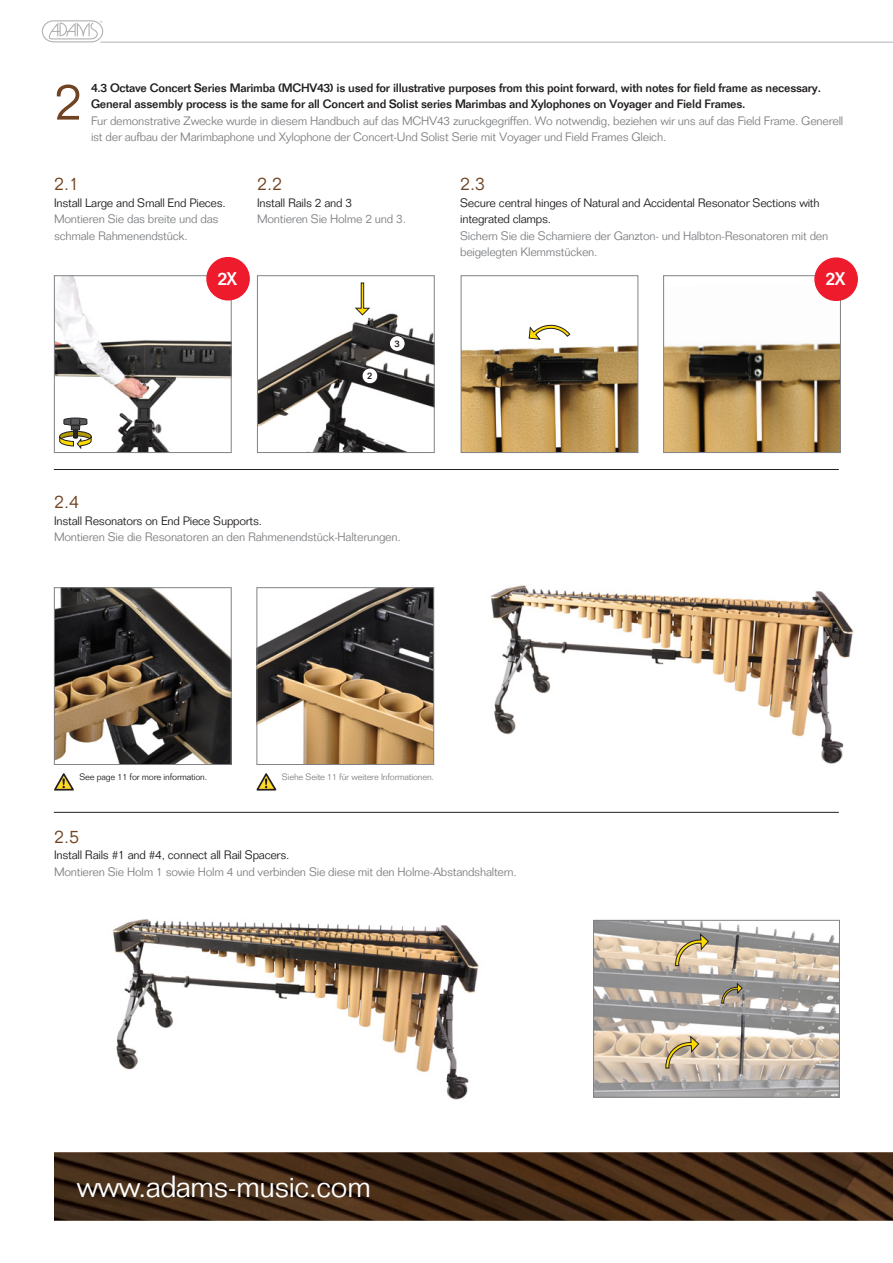
<style>
.page{position:relative;width:893px;height:1263px;background:#fff}
.page>*{position:absolute;margin:0;border:0;box-sizing:border-box;transform-origin:0 0}
.t1{font:300 51px "Folio Std";color:#704422}
.t2{font:300 30px "Folio Std";letter-spacing:-.02em;color:#fff}
.t3{font:300 18px "Folio Std";color:#704422}
.t4{font:500 18px "Folio Std";color:#fff}
.t5{font:300 12px/16.5px "Folio Std";letter-spacing:-.02em;color:#808285}
.t6{font:500 12px/16.5px "Folio Std";letter-spacing:-.02em;color:#231f20}
.t7{font:300 12px/16.5px "Folio Std";letter-spacing:-.02em;color:#231f20}
.t8{font:500 9.45px "Folio Std";color:#231f20}
.t9{font:300 9px "Folio Std";letter-spacing:-.02em;color:#808285}
.t10{font:300 9px "Folio Std";letter-spacing:-.02em;color:#231f20}
</style>
<div class="page">
<hr style="left:100px;top:42px;width:793px;height:1px;background:#b2b3b7">
<svg style="left:42px;top:20px;width:61px;height:22px"></svg>
<img style="left:112px;top:919px;width:367px;height:181px">
<img style="left:595px;top:922px;width:243px;height:173px">
<div style="left:593px;top:920px;width:247px;height:177px;border:1px solid #808285"></div>
<img style="left:56px;top:589px;width:174px;height:174px">
<div style="left:54px;top:587px;width:178px;height:178px;border:1px solid #808285"></div>
<img style="left:258px;top:589px;width:174px;height:174px">
<div style="left:256px;top:587px;width:178px;height:178px;border:1px solid #808285"></div>
<img style="left:490px;top:585px;width:364px;height:179px">
<svg style="left:665px;top:1035px;width:35px;height:34px"></svg>
<svg style="left:675px;top:932px;width:34px;height:34px"></svg>
<svg style="left:721px;top:983px;width:22px;height:21px"></svg>
<svg style="left:54px;top:1152px;width:839px;height:68px;background:#3f2816"></svg>
<svg style="left:54px;top:773px;width:20px;height:18px"></svg>
<svg style="left:256px;top:773px;width:21px;height:18px"></svg>
<img style="left:56px;top:277px;width:174px;height:174px">
<div style="left:54px;top:275px;width:178px;height:178px;border:1px solid #808285"></div>
<img style="left:259px;top:313px;width:174px;height:138px">
<div style="left:257px;top:275px;width:178px;height:178px;border:1px solid #808285"></div>
<img style="left:463px;top:345px;width:173px;height:106px">
<div style="left:461px;top:275px;width:177px;height:178px;border:1px solid #808285"></div>
<img style="left:665px;top:289px;width:174px;height:162px">
<div style="left:663px;top:275px;width:178px;height:178px;border:1px solid #808285"></div>
<div style="left:206px;top:257px;width:44px;height:43px;background:#ee1b2d;border-radius:50%"></div>
<div style="left:814px;top:257px;width:44px;height:44px;background:#ee1b2d;border-radius:50%"></div>
<div style="left:362px;top:368px;width:16px;height:16px;background:#fff;border-radius:50%"></div>
<div style="left:362px;top:368px;width:16px;height:16px;border:1px solid #231f20;border-radius:50%"></div>
<div style="left:389px;top:336px;width:16px;height:15px;background:#fff;border-radius:50%"></div>
<div style="left:389px;top:335px;width:16px;height:17px;border:1px solid #231f20;border-radius:50%"></div>
<svg style="left:354px;top:282px;width:17px;height:34px"></svg>
<svg style="left:528px;top:324px;width:43px;height:16px"></svg>
<hr style="left:54px;top:469px;width:785px;height:1px;background:#231f20">
<hr style="left:54px;top:812px;width:785px;height:1px;background:#231f20">
<svg style="left:59px;top:418px;width:32px;height:32px"></svg>
<h1 class="t1" style="left:54px;top:71px;width:30px">2</h1>
<p class="t6" style="left:91px;top:79px;width:731px">4.3 Octave Concert Series Marimba (MCHV43) is used for illustrative purposes from this point forward, with notes for field frame as necessary.<br>General assembly process is the same for all Concert and Solist series Marimbas and Xylophones on Voyager and Field Frames.</p>
<p class="t5" style="left:91px;top:112px;width:754px">Fur demonstrative Zwecke wurde in diesem Handbuch auf das MCHV43 zuruckgegriffen. Wo notwendig, beziehen wir uns auf das Field Frame. Generell ist der aufbau der Marimbaphone und Xylophone der Concert-Und Solist Serie mit Voyager und Field Frames Gleich.</p>
<h3 class="t3" style="left:54px;top:173px;width:27px">2.1</h3>
<p class="t7" style="left:54px;top:194px;width:173px">Install Large and Small End Pieces.</p>
<p class="t5" style="left:54px;top:211px;width:166px">Montieren Sie das breite und das schmale Rahmenendstück.</p>
<h3 class="t3" style="left:257px;top:173px;width:27px">2.2</h3>
<p class="t7" style="left:257px;top:194px;width:97px">Install Rails 2 and 3</p>
<p class="t5" style="left:257px;top:211px;width:150px">Montieren Sie Holme 2 und 3.</p>
<h3 class="t3" style="left:460px;top:173px;width:27px">2.3</h3>
<p class="t7" style="left:460px;top:194px;width:361px">Secure central hinges of Natural and Accidental Resonator Sections with integrated clamps.</p>
<p class="t5" style="left:460px;top:227px;width:370px">Sichern Sie die Scharniere der Ganzton- und Halbton-Resonatoren mit den beigelegten Klemmstücken.</p>
<h3 class="t4" style="left:217px;top:267px;width:21px">2X</h3>
<h3 class="t4" style="left:825px;top:268px;width:21px">2X</h3>
<p class="t8" style="left:367px;top:370px;width:7px">2</p>
<p class="t8" style="left:394px;top:338px;width:7px">3</p>
<h3 class="t3" style="left:54px;top:491px;width:27px">2.4</h3>
<p class="t7" style="left:54px;top:512px;width:210px">Install Resonators on End Piece Supports.</p>
<p class="t5" style="left:54px;top:529px;width:348px">Montieren Sie die Resonatoren an den Rahmenendstück-Halterungen.</p>
<p class="t10" style="left:79px;top:771px;width:129px">See page 11 for more information.</p>
<p class="t9" style="left:282px;top:771px;width:154px">Siehe Seite 11 für weitere Informationen.</p>
<h3 class="t3" style="left:54px;top:826px;width:27px">2.5</h3>
<p class="t7" style="left:54px;top:847px;width:237px">Install Rails #1 and #4, connect all Rail Spacers.</p>
<p class="t5" style="left:54px;top:863px;width:464px">Montieren Sie Holm 1 sowie Holm 4 und verbinden Sie diese mit den Holme-Abstandshaltern.</p>
<h2 class="t2" style="left:77px;top:1169px;width:296px">www.adams-music.com</h2>
</div>
